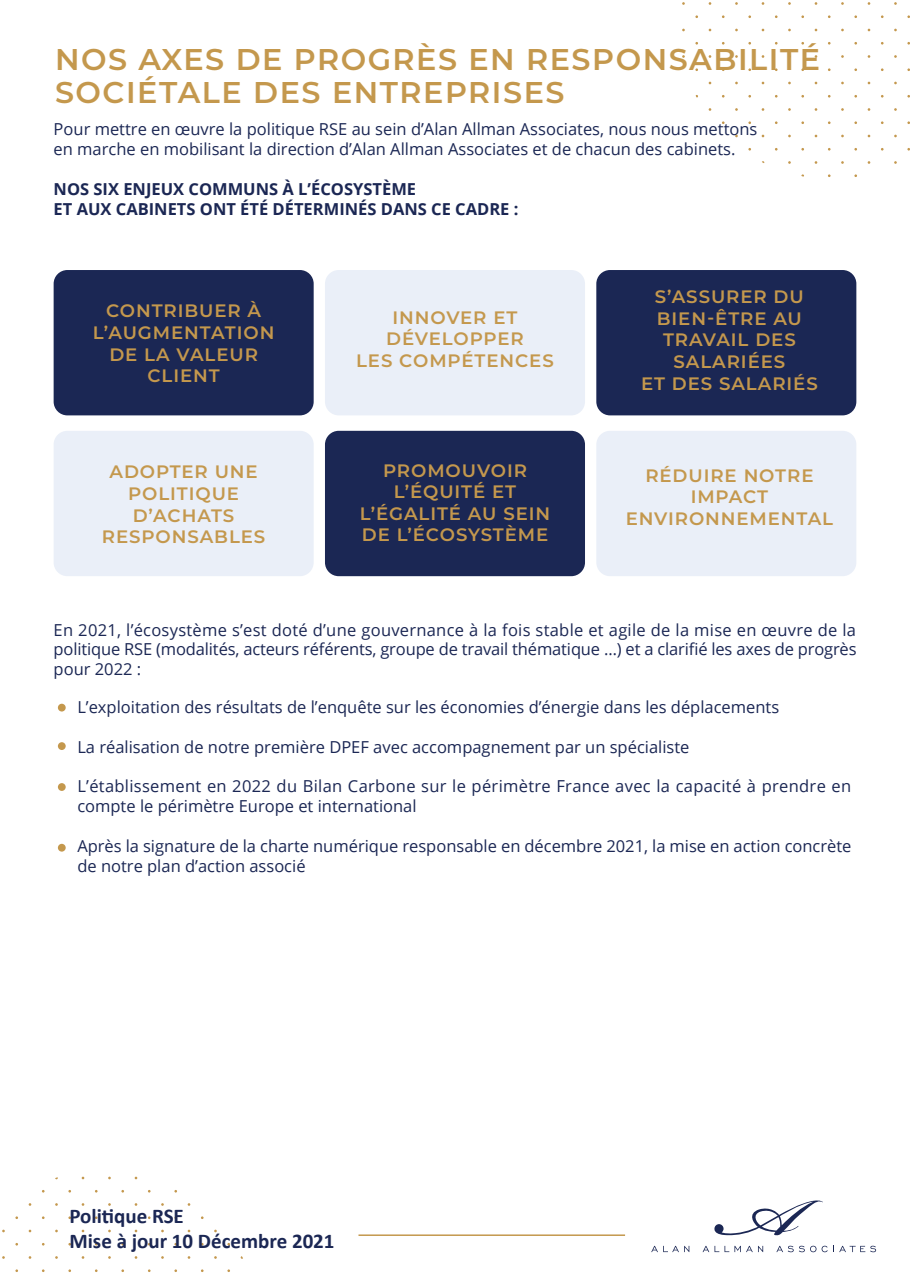
<style>
.page{position:relative;width:910px;height:1280px;background:#fff}
.page>*{position:absolute;margin:0;border:0;box-sizing:border-box;transform-origin:0 0}
.t1{font:600 30px/33px "Montserrat";letter-spacing:.05em;color:#c4984d}
.t2{font:700 21px/25.2px "Calibri";color:#1b2754}
.t3{font:600 18px/21.6px "Montserrat";letter-spacing:.05em;color:#c4984d;text-align:center}
.t4{font:16.5px/19.8px "Open Sans";color:#1b2754}
.t5{font:16.5px/19.8px "Open Sans";letter-spacing:.02em;color:#1b2754}
.t6{font:700 16.5px/19.8px "Open Sans";color:#1b2754}
</style>
<div class="page">
<svg style="left:2px;top:1176px;width:241px;height:96px"></svg>
<div style="left:54px;top:270px;width:260px;height:145px;background:#1b2754;border-radius:14px"></div>
<div style="left:325px;top:270px;width:260px;height:145px;background:#eaeff8;border-radius:14px"></div>
<div style="left:596px;top:270px;width:260px;height:145px;background:#1b2754;border-radius:14px"></div>
<div style="left:54px;top:431px;width:260px;height:145px;background:#eaeff8;border-radius:14px"></div>
<div style="left:325px;top:431px;width:260px;height:145px;background:#1b2754;border-radius:14px"></div>
<div style="left:596px;top:431px;width:260px;height:145px;background:#eaeff8;border-radius:14px"></div>
<svg style="left:682px;top:2px;width:228px;height:175px"></svg>
<div style="left:58px;top:704px;width:8px;height:7px;background:#c4984d;border-radius:50%"></div>
<div style="left:58px;top:742px;width:8px;height:8px;background:#c4984d;border-radius:50%"></div>
<div style="left:58px;top:783px;width:8px;height:8px;background:#c4984d;border-radius:50%"></div>
<div style="left:58px;top:844px;width:8px;height:8px;background:#c4984d;border-radius:50%"></div>
<svg style="left:651px;top:1246px;width:38px;height:6px"></svg>
<svg style="left:703px;top:1246px;width:60px;height:6px"></svg>
<svg style="left:776px;top:1246px;width:40px;height:6px"></svg>
<svg style="left:822px;top:1246px;width:54px;height:6px"></svg>
<svg style="left:714px;top:1200px;width:109px;height:36px"></svg>
<hr style="left:358px;top:1234px;width:267px;height:2px;background:#c4984d">
<h1 class="t1" style="left:55px;top:41px;width:766px">NOS AXES DE PROGRÈS EN RESPONSABILITÉ<br>SOCIÉTALE DES ENTREPRISES</h1>
<p class="t4" style="left:54px;top:119px;width:705px">Pour mettre en œuvre la politique RSE au sein d’Alan Allman Associates, nous nous mettons en marche en mobilisant la direction d’Alan Allman Associates et de chacun des cabinets.</p>
<p class="t6" style="left:54px;top:179px;width:466px">NOS SIX ENJEUX COMMUNS À L’ÉCOSYSTÈME<br>ET AUX CABINETS ONT ÉTÉ DÉTERMINÉS DANS CE CADRE :</p>
<p class="t3" style="left:93px;top:299px;width:183px">CONTRIBUER À<br>L’AUGMENTATION<br>DE LA VALEUR<br>CLIENT</p>
<p class="t3" style="left:356px;top:306px;width:199px">INNOVER ET<br>DÉVELOPPER<br>LES COMPÉTENCES</p>
<p class="t3" style="left:641px;top:285px;width:178px">S’ASSURER DU<br>BIEN-ÊTRE AU<br>TRAVAIL DES<br>SALARIÉES<br>ET DES SALARIÉS</p>
<p class="t3" style="left:102px;top:460px;width:165px">ADOPTER UNE<br>POLITIQUE<br>D’ACHATS<br>RESPONSABLES</p>
<p class="t3" style="left:360px;top:459px;width:192px">PROMOUVOIR<br>L’ÉQUITÉ ET<br>L’ÉGALITÉ AU SEIN<br>DE L’ÉCOSYSTÈME</p>
<p class="t3" style="left:626px;top:463px;width:209px">RÉDUIRE NOTRE<br>IMPACT<br>ENVIRONNEMENTAL</p>
<p class="t4" style="left:54px;top:619px;width:804px;text-align:justify">En 2021, l’écosystème s’est doté d’une gouvernance à la fois stable et agile de la mise en œuvre de la politique RSE (modalités, acteurs référents, groupe de travail thématique …) et a clarifié les axes de progrès pour 2022 :</p>
<p class="t4" style="left:77px;top:697px;width:703px">L’exploitation des résultats de l’enquête sur les économies d’énergie dans les déplacements</p>
<p class="t4" style="left:77px;top:736px;width:614px">La réalisation de notre première DPEF avec accompagnement par un spécialiste</p>
<p class="t5" style="left:77px;top:776px;width:775px">L’établissement en 2022 du Bilan Carbone sur le périmètre France avec la capacité à prendre en compte le périmètre Europe et international</p>
<p class="t4" style="left:77px;top:835px;width:776px">Après la signature de la charte numérique responsable en décembre 2021, la mise en action concrète de notre plan d’action associé</p>
<p class="t2" style="left:69px;top:1202px;width:267px">Politique RSE<br>Mise à jour 10 Décembre 2021</p>
</div>
